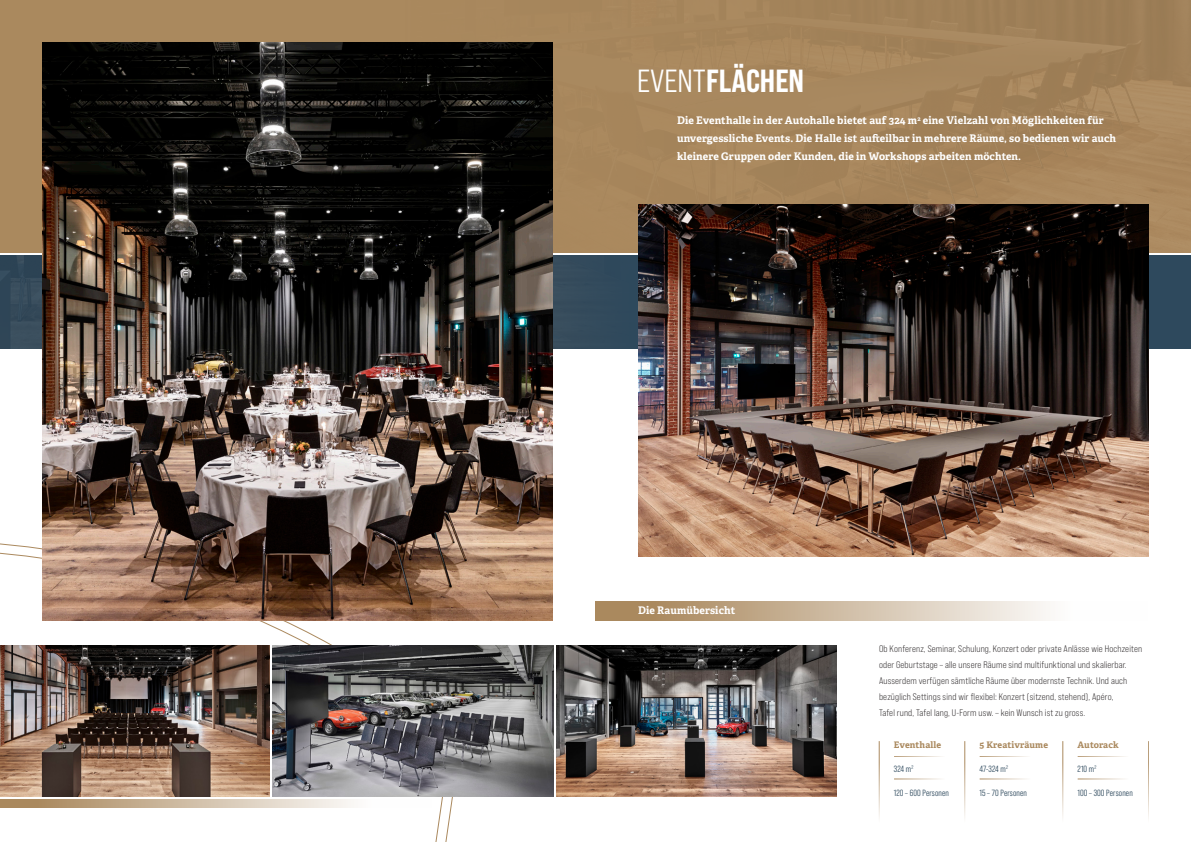
<style>
.page{position:relative;width:1191px;height:842px;background:#fff}
.page>*{position:absolute;margin:0;border:0;box-sizing:border-box;transform-origin:0 0}
._04__KOP{font:32px "Bebas Neue Pro Sm E Eb";color:#fff}
._02__INTRO_bold_Adel{font:700 10.5px/18px "Adelle";letter-spacing:.01em;color:#fff}
._01__BODY{font:9.5px/16px "Bebas Neue Pro Sm E Bk";letter-spacing:.015em;color:#231f20}
._01__BODY-2{font:9px "Bebas Neue Pro Middle";letter-spacing:.015em;color:#2e495d}
._01__BODY-3{font:700 9px "Adelle";letter-spacing:.01em;color:#aa895e}
.s1{font-family:"Bebas Neue Pro Sm E Md"}
</style>
<div class="page">
<div style="left:0;top:255px;width:1191px;height:93px;background:#2e495d"></div>
<img style="left:11px;top:255px;width:560px;height:93px">
<svg style="left:0;top:549px;width:450px;height:293px"></svg>
<div style="left:0;top:0;width:1191px;height:252px;background:#aa895e"></div>
<img style="left:327px;top:0;width:864px;height:252px">
<img style="left:43px;top:43px;width:510px;height:577px">
<img style="left:0;top:646px;width:270px;height:150px">
<img style="left:273px;top:646px;width:280px;height:150px">
<svg style="left:0;top:799px;width:432px;height:9px"></svg>
<img style="left:638px;top:204px;width:510px;height:352px">
<div style="left:595px;top:601px;width:553px;height:19px;background:linear-gradient(to right,#a27e50,#fff)"></div>
<img style="left:556px;top:646px;width:280px;height:150px">
<hr style="left:894px;top:756px;width:51px;height:1px;background:#aa895e">
<hr style="left:894px;top:779px;width:51px;height:1px;background:#aa895e">
<hr style="left:979px;top:756px;width:51px;height:1px;background:#aa895e">
<hr style="left:979px;top:779px;width:51px;height:1px;background:#aa895e">
<hr style="left:1077px;top:756px;width:51px;height:1px;background:#aa895e">
<hr style="left:1077px;top:779px;width:51px;height:1px;background:#aa895e">
<hr style="left:879px;top:741px;width:1px;height:87px;background:#aa895e">
<hr style="left:964px;top:741px;width:1px;height:87px;background:#aa895e">
<hr style="left:1062px;top:741px;width:1px;height:87px;background:#aa895e">
<hr style="left:1148px;top:741px;width:1px;height:87px;background:#aa895e">
<p class="_04__KOP" style="left:637px;top:62px;width:168px"><span class="s1">EVENT</span>FLÄCHEN</p>
<p class="_02__INTRO_bold_Adel" style="left:677px;top:112px;width:440px">Die Eventhalle in der Autohalle bietet auf 324 m<sup>2</sup> eine Vielzahl von Möglichkeiten für unvergessliche Events. Die Halle ist aufteilbar in mehrere Räume, so bedienen wir auch kleinere Gruppen oder Kunden, die in Workshops arbeiten möchten.</p>
<p class="_02__INTRO_bold_Adel" style="left:638px;top:602px;width:99px">Die Raumübersicht</p>
<p class="_01__BODY" style="left:879px;top:641px;width:265px">Ob Konferenz, Seminar, Schulung, Konzert oder private Anlässe wie Hochzeiten oder Geburtstage – alle unsere Räume sind multifunktional und skalierbar.<br>Ausserdem verfügen sämtliche Räume über modernste Technik. Und auch bezüglich Settings sind wir flexibel: Konzert (sitzend, stehend), Apéro,<br>Tafel rund, Tafel lang, U-Form usw. – kein Wunsch ist zu gross.</p>
<p class="_01__BODY-3" style="left:894px;top:739px;width:49px">Eventhalle</p>
<p class="_01__BODY-2" style="left:894px;top:764px;width:21px">324 m<sup>2</sup></p>
<p class="_01__BODY-2" style="left:894px;top:788px;width:57px">120 – 600 Personen</p>
<p class="_01__BODY-3" style="left:979px;top:739px;width:70px">5 Kreativräume</p>
<p class="_01__BODY-2" style="left:979px;top:764px;width:30px">47-324 m<sup>2</sup></p>
<p class="_01__BODY-2" style="left:979px;top:788px;width:49px">15 – 70 Personen</p>
<p class="_01__BODY-3" style="left:1077px;top:739px;width:43px">Autorack</p>
<p class="_01__BODY-2" style="left:1077px;top:764px;width:20px">210 m<sup>2</sup></p>
<p class="_01__BODY-2" style="left:1077px;top:788px;width:57px">100 – 300 Personen</p>
</div>
